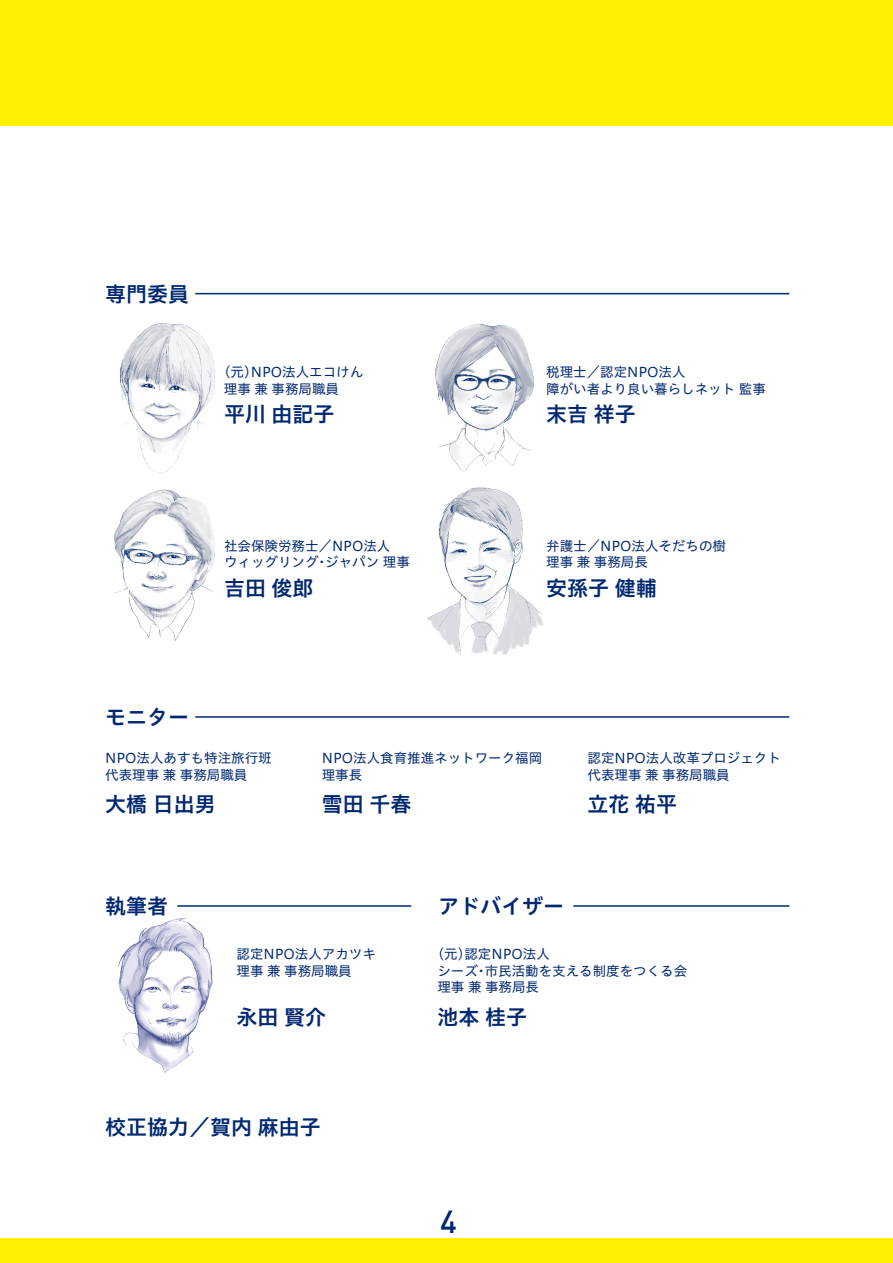
<style>
.page{position:relative;width:893px;height:1263px;background:#fff}
.page>*{position:absolute;margin:0;border:0;box-sizing:border-box;transform-origin:0 0}
.t1{font:500 31.5px "DIN";color:#002870}
.t2{font:21px "Hiragino UD Sans Std W6";color:#002870}
.t3{font:13.5px/16.5px "Hiragino UD Sans Std W4";color:#002870}
</style>
<div class="page">
<div style="left:0;top:0;width:893px;height:125px;background:#fff100"></div>
<div style="left:0;top:1238px;width:893px;height:25px;background:#fff100"></div>
<img style="left:435px;top:323px;width:99px;height:149px">
<img style="left:427px;top:487px;width:116px;height:167px">
<img style="left:120px;top:323px;width:95px;height:151px">
<img style="left:114px;top:489px;width:101px;height:152px">
<img style="left:118px;top:918px;width:95px;height:155px">
<hr style="left:195px;top:716px;width:594px;height:2px;background:#002870">
<hr style="left:177px;top:905px;width:234px;height:2px;background:#002870">
<hr style="left:573px;top:905px;width:216px;height:2px;background:#002870">
<hr style="left:195px;top:293px;width:594px;height:1px;background:#002870">
<h2 class="t2" style="left:105px;top:278px;width:85px">専門委員</h2>
<p class="t3" style="left:224px;top:363px;width:141px;text-indent:-7px">（元）NPO法人エコけん理事 兼 事務局職員</p>
<h2 class="t2" style="left:224px;top:398px;width:112px">平川 由記子</h2>
<p class="t3" style="left:224px;top:537px;width:187px">社会保険労務士／NPO法人<br>ウィッグリング・ジャパン 理事</p>
<h2 class="t2" style="left:224px;top:572px;width:91px">吉田 俊郎</h2>
<h2 class="t2" style="left:105px;top:701px;width:85px">モニター</h2>
<p class="t3" style="left:546px;top:363px;width:221px">税理士／認定NPO法人<br>障がい者より良い暮らしネット 監事</p>
<h2 class="t2" style="left:546px;top:398px;width:91px">末吉 祥子</h2>
<p class="t3" style="left:546px;top:537px;width:181px">弁護士／NPO法人そだちの樹理事 兼 事務局長</p>
<h2 class="t2" style="left:546px;top:572px;width:112px">安孫子 健輔</h2>
<p class="t3" style="left:105px;top:749px;width:168px">NPO法人あすも特注旅行班代表理事 兼 事務局職員</p>
<p class="t3" style="left:322px;top:749px;width:222px">NPO法人食育推進ネットワーク福岡理事長</p>
<p class="t3" style="left:587px;top:749px;width:195px">認定NPO法人改革プロジェクト代表理事 兼 事務局職員</p>
<h2 class="t2" style="left:105px;top:788px;width:112px">大橋 日出男</h2>
<h2 class="t2" style="left:322px;top:788px;width:91px">雪田 千春</h2>
<h2 class="t2" style="left:587px;top:788px;width:91px">立花 祐平</h2>
<h2 class="t2" style="left:105px;top:890px;width:64px">執筆者</h2>
<h2 class="t2" style="left:438px;top:890px;width:127px">アドバイザー</h2>
<p class="t3" style="left:237px;top:945px;width:141px">認定NPO法人アカツキ理事 兼 事務局職員</p>
<h2 class="t2" style="left:237px;top:1001px;width:91px">永田 賢介</h2>
<h2 class="t2" style="left:105px;top:1111px;width:217px">校正協力／賀内 麻由子</h2>
<p class="t3" style="left:437px;top:945px;width:251px;text-indent:-7px">（元）認定NPO法人<br>シーズ・市民活動を支える制度をつくる会理事 兼 事務局長</p>
<h2 class="t2" style="left:437px;top:1001px;width:91px">池本 桂子</h2>
<h1 class="t1" style="left:440px;top:1200px;width:18px">4</h1>
</div>
